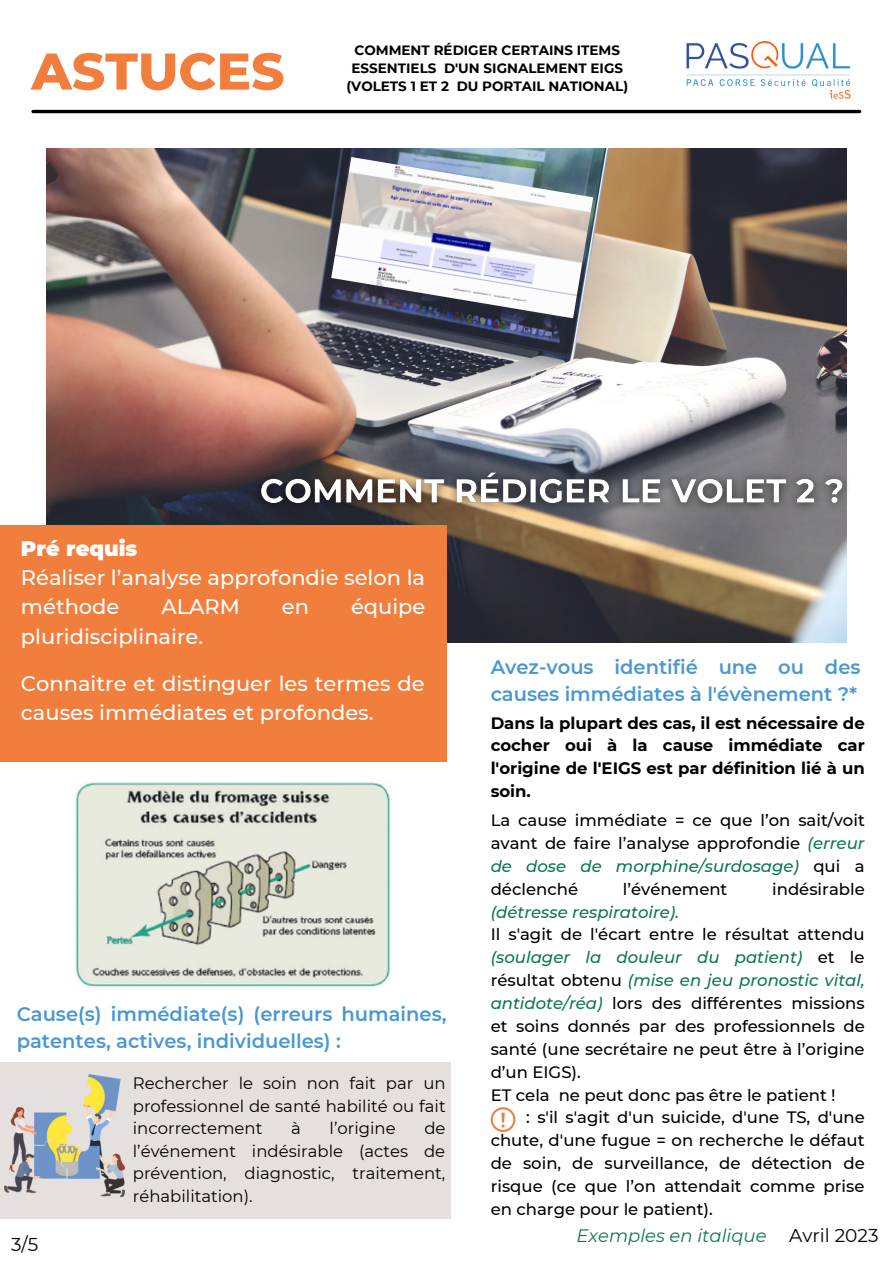
<style>
.page{position:relative;width:893px;height:1264px;background:#fff}
.page>*{position:absolute;margin:0;border:0;box-sizing:border-box;transform-origin:0 0}
.t1{font:800 51.6px "Montserrat";color:#f17e3d}
.t2{font:500 21px/29.2px "Montserrat";color:#fff}
.t3{font:900 21px "Montserrat";color:#fff}
.t4{font:600 19.5px/27px "Montserrat";color:#4a97d1}
.t5{font:18.6px "Montserrat";color:#000}
.t6{font:italic 18px "Montserrat";color:#0e7658}
.t7{font:500 16.5px/22.8px "Montserrat";color:#000;text-align:justify}
.t8{font:16.5px/22.5px "Montserrat";color:#000;text-align:justify}
.t9{font:700 16.5px/22.8px "Montserrat";color:#000;text-align:justify}
.t10{font:italic 500 16.5px "Montserrat";color:#0e7658}
.t11{font:700 13.5px/18px "Montserrat";color:#000;text-align:center}
.s1{font-style:italic;color:#0e7658}
</style>
<div class="page">
<img style="left:47px;top:148px;width:799px;height:494px">
<div style="left:0;top:525px;width:446px;height:237px;background:#f17e3d"></div>
<hr style="left:33px;top:110px;width:826px;height:3px;background:#000">
<div style="left:0;top:1062px;width:451px;height:157px;background:#e5e0dd"></div>
<img style="left:75px;top:782px;width:315px;height:205px">
<img style="left:4px;top:1074px;width:121px;height:121px">
<svg style="left:490px;top:1107px;width:25px;height:24px"></svg>
<img style="left:331px;top:157px;width:262px;height:161px">
<img style="left:246px;top:458px;width:602px;height:70px">
<img style="left:686px;top:41px;width:165px;height:58px">
<p class="t1" style="left:31px;top:40px;width:254px">ASTUCES</p>
<p class="t11" style="left:346px;top:41px;width:283px">COMMENT RÉDIGER CERTAINS ITEMS<br>ESSENTIELS D'UN SIGNALEMENT EIGS (VOLETS 1 ET 2 DU PORTAIL NATIONAL)</p>
<p class="t3" style="left:21px;top:535px;width:118px">Pré requis</p>
<p class="t2" style="left:21px;top:563px;width:405px">Réaliser l’analyse approfondie selon la méthode</p>
<p class="t2" style="left:161px;top:592px;width:80px">ALARM</p>
<p class="t2" style="left:282px;top:592px;width:29px">en</p>
<p class="t2" style="left:351px;top:592px;width:76px">équipe</p>
<p class="t2" style="left:21px;top:621px;width:184px">pluridisciplinaire.</p>
<p class="t2" style="left:21px;top:668px;width:405px">Connaitre et distinguer les termes de causes immédiates et profondes.</p>
<p class="t4" style="left:17px;top:1000px;width:431px">Cause(s) immédiate(s) (erreurs humaines, patentes, actives, individuelles) :</p>
<p class="t5" style="left:11px;top:1233px;width:29px">3/5</p>
<p class="t8" style="left:133px;top:1072px;width:314px">Rechercher le soin non fait par un professionnel de santé habilité ou fait incorrectement</p>
<p class="t8" style="left:291px;top:1116px;width:11px">à</p>
<p class="t8" style="left:329px;top:1116px;width:68px">l’origine</p>
<p class="t8" style="left:133px;top:1116px;width:314px;text-indent:291px">de l’événement indésirable (actes de prévention, diagnostic, traitement, réhabilitation).</p>
<p class="t4" style="left:490px;top:653px;width:371px">Avez-vous identifié une ou des causes immédiates à l'évènement ?*</p>
<p class="t9" style="left:490px;top:711px;width:375px">Dans la plupart des cas, il est nécessaire de cocher oui à la cause immédiate car l'origine de l'EIGS est par définition lié à un soin.</p>
<p class="t7" style="left:490px;top:808px;width:375px">La cause immédiate = ce que l’on sait/voit avant de faire l’analyse approfondie <span class="s1">(erreur de dose de morphine/surdosage)</span> qui a déclenché</p>
<p class="t7" style="left:622px;top:877px;width:106px">l’événement</p>
<p class="t7" style="left:772px;top:877px;width:94px">indésirable</p>
<p class="t10" style="left:490px;top:901px;width:190px">(détresse respiratoire).</p>
<p class="t7" style="left:490px;top:923px;width:376px">Il s'agit de l'écart entre le résultat attendu <span class="s1">(soulager la douleur du patient)</span> et le résultat obtenu <span class="s1">(mise en jeu pronostic vital, antidote/réa)</span> lors des différentes missions et soins donnés par des professionnels de santé (une secrétaire ne peut être à l’origine d’un EIGS).</p>
<p class="t7" style="left:490px;top:1083px;width:346px">ET cela ne peut donc pas être le patient !</p>
<p class="t7" style="left:490px;top:1105px;width:376px;text-indent:36px">: s'il s'agit d'un suicide, d'une TS, d'une chute, d'une fugue = on recherche le défaut de soin, de surveillance, de détection de risque (ce que l’on attendait comme prise en charge pour le patient).</p>
<p class="t6" style="left:576px;top:1224px;width:191px">Exemples en italique</p>
<p class="t5" style="left:789px;top:1223px;width:91px">Avril 2023</p>
</div>
